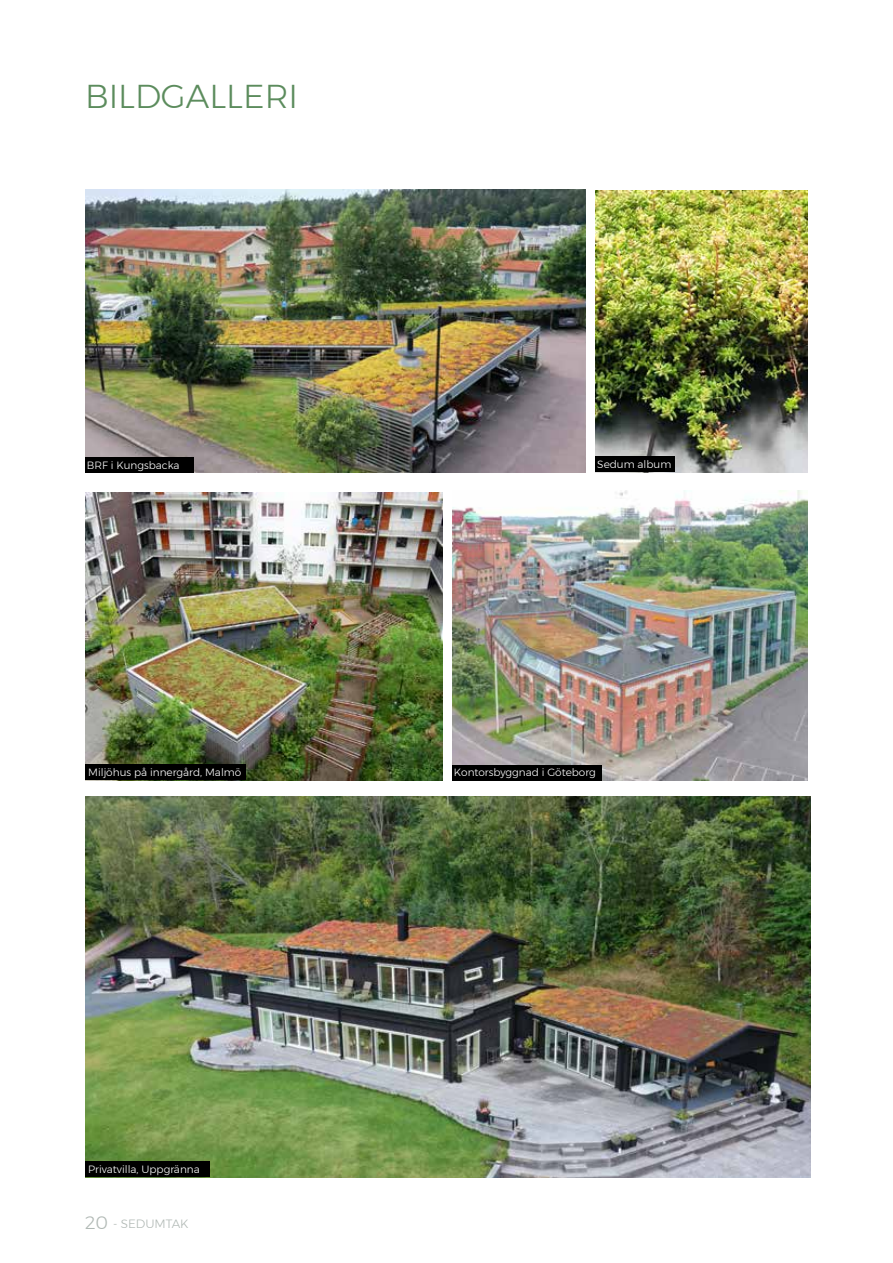
<style>
.page{position:relative;width:893px;height:1263px;background:#fff}
.page>*{position:absolute;margin:0;border:0;box-sizing:border-box;transform-origin:0 0}
.t1{font:300 33px "Montserrat";color:#5c8c5d}
.t2{font:300 12px "Montserrat";color:#b1b9b5}
.t3{font:300 10.5px "Montserrat";color:#fff}
.s1{font-size:18px}
</style>
<div class="page">
<img style="left:85px;top:189px;width:501px;height:283px">
<img style="left:452px;top:491px;width:356px;height:289px">
<img style="left:595px;top:191px;width:213px;height:281px">
<img style="left:85px;top:492px;width:357px;height:288px">
<div style="left:459px;top:489px;width:6px;height:7px;background:#fff"></div>
<div style="left:85px;top:764px;width:161px;height:16px;background:#000"></div>
<div style="left:595px;top:456px;width:80px;height:16px;background:#000"></div>
<div style="left:452px;top:764px;width:150px;height:16px;background:#000"></div>
<div style="left:85px;top:457px;width:109px;height:16px;background:#000"></div>
<img style="left:85px;top:796px;width:725px;height:382px">
<div style="left:85px;top:1161px;width:124px;height:16px;background:#000"></div>
<h1 class="t1" style="left:85px;top:72px;width:215px">BILDGALLERI</h1>
<p class="t3" style="left:87px;top:457px;width:94px">BRF i Kungsbacka</p>
<p class="t3" style="left:88px;top:765px;width:155px">Miljöhus på innergård, Malmö</p>
<p class="t3" style="left:88px;top:1161px;width:113px">Privatvilla, Uppgränna</p>
<p class="t2" style="left:85px;top:1214px;width:105px"><span class="s1">20</span> - SEDUMTAK</p>
<p class="t3" style="left:597px;top:456px;width:76px">Sedum album</p>
<p class="t3" style="left:454px;top:765px;width:144px">Kontorsbyggnad i Göteborg</p>
</div>
